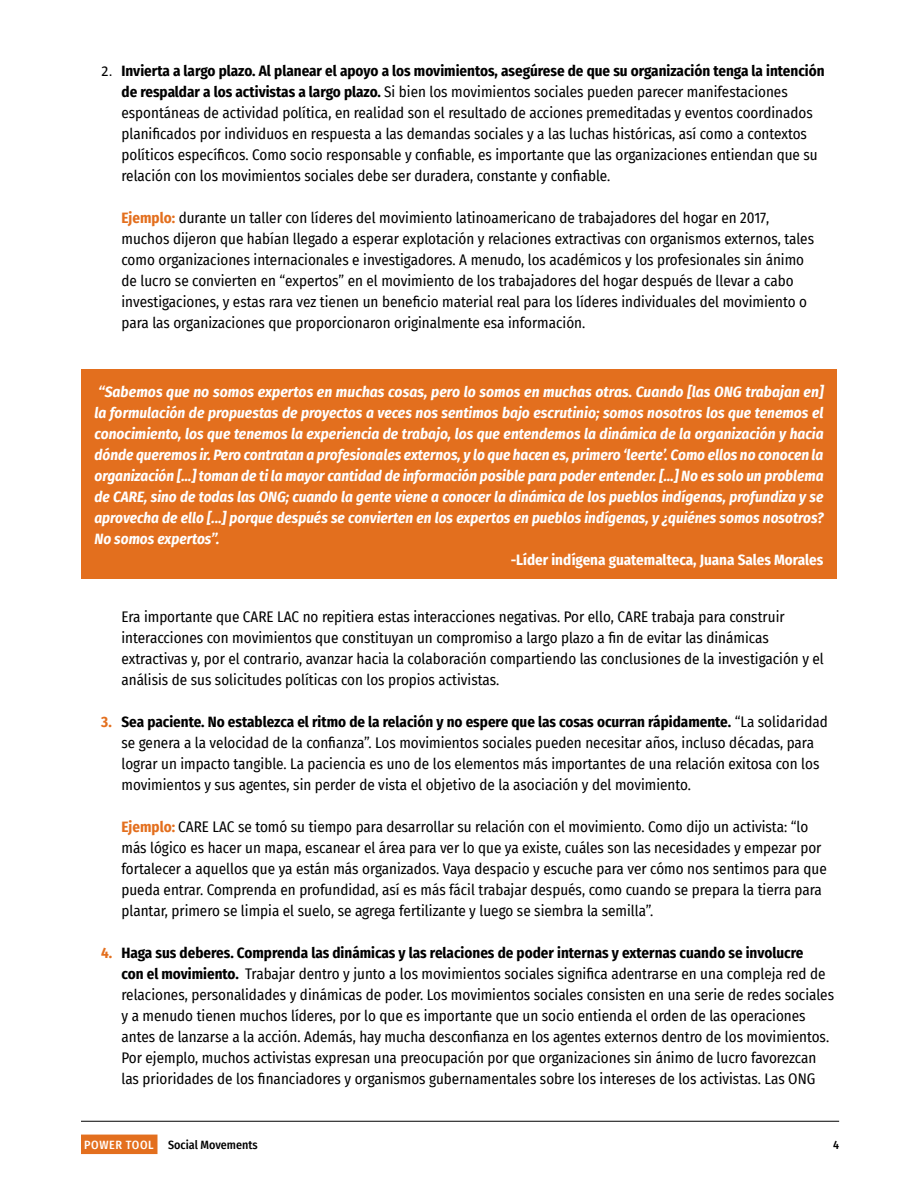
<style>
.page{position:relative;width:918px;height:1188px;background:#fff}
.page>*{position:absolute;margin:0;border:0;box-sizing:border-box;transform-origin:0 0}
.t1{font:15px/21px "Fira Sans Condensed";color:#000}
.t2{font:italic 700 15px/21px "Fira Sans Condensed";color:#fff;text-align:justify}
.t3{font:700 15px "Fira Sans Condensed";color:#fff}
.t4{font:500 12px "Fira Sans Condensed";color:#000}
.s1{font-family:"Calibri"}
.s2{font-weight:700}
.s3{font-weight:700;color:#e36f1e}
.s4{color:#fff}
</style>
<div class="page">
<div style="left:81px;top:1135px;width:76px;height:19px;background:#e36f1e"></div>
<hr style="left:81px;top:1121px;width:758px;height:1px;background:#000">
<div style="left:81px;top:369px;width:756px;height:209px;background:#e36f1e"></div>
<p class="t1" style="left:122px;top:59px;width:705px;text-indent:-20px"><span class="s1">2.</span> <span class="s2">Invierta a largo plazo. Al planear el apoyo a los movimientos, asegúrese de que su organización tenga la intención de respaldar a los activistas a largo plazo.</span> Si bien los movimientos sociales pueden parecer manifestaciones espontáneas de actividad política, en realidad son el resultado de acciones premeditadas y eventos coordinados planificados por individuos en respuesta a las demandas sociales y a las luchas históricas, así como a contextos políticos específicos. Como socio responsable y confiable, es importante que las organizaciones entiendan que su relación con los movimientos sociales debe ser duradera, constante y confiable.</p>
<p class="t1" style="left:122px;top:206px;width:694px"><span class="s3">Ejemplo:</span> durante un taller con líderes del movimiento latinoamericano de trabajadores del hogar en 2017, muchos dijeron que habían llegado a esperar explotación y relaciones extractivas con organismos externos, tales como organizaciones internacionales e investigadores. A menudo, los académicos y los profesionales sin ánimo de lucro se convierten en “expertos” en el movimiento de los trabajadores del hogar después de llevar a cabo investigaciones, y estas rara vez tienen un beneficio material real para los líderes individuales del movimiento o para las organizaciones que proporcionaron originalmente esa información.</p>
<p class="t2" style="left:94px;top:380px;width:731px">“Sabemos que no somos expertos en muchas cosas, pero lo somos en muchas otras. Cuando [las ONG trabajan en] la formulación de propuestas de proyectos a veces nos sentimos bajo escrutinio; somos nosotros los que tenemos el conocimiento, los que tenemos la experiencia de trabajo, los que entendemos la dinámica de la organización y hacia dónde queremos ir. Pero contratan a profesionales externos, y lo que hacen es, primero ‘leerte’. Como ellos no conocen la organización [...] toman de ti la mayor cantidad de información posible para poder entender. [...] No es solo un problema de CARE, sino de todas las ONG; cuando la gente viene a conocer la dinámica de los pueblos indígenas, profundiza y se aprovecha de ello [...] porque después se convierten en los expertos en pueblos indígenas, y ¿quiénes somos nosotros?<br>No somos expertos”.</p>
<p class="t3" style="left:511px;top:547px;width:314px">-Líder indígena guatemalteca, Juana Sales Morales</p>
<p class="t1" style="left:122px;top:605px;width:704px">Era importante que CARE LAC no repitiera estas interacciones negativas. Por ello, CARE trabaja para construir interacciones con movimientos que constituyan un compromiso a largo plazo a fin de evitar las dinámicas extractivas y, por el contrario, avanzar hacia la colaboración compartiendo las conclusiones de la investigación y el análisis de sus solicitudes políticas con los propios activistas.</p>
<p class="t1" style="left:122px;top:710px;width:708px;text-indent:-20px"><span class="s3">3.</span> <span class="s2">Sea paciente. No establezca el ritmo de la relación y no espere que las cosas ocurran rápidamente.</span> “La solidaridad se genera a la velocidad de la confianza”. Los movimientos sociales pueden necesitar años, incluso décadas, para lograr un impacto tangible. La paciencia es uno de los elementos más importantes de una relación exitosa con los movimientos y sus agentes, sin perder de vista el objetivo de la asociación y del movimiento.</p>
<p class="t1" style="left:122px;top:815px;width:707px"><span class="s3">Ejemplo:</span> CARE LAC se tomó su tiempo para desarrollar su relación con el movimiento. Como dijo un activista: “lo más lógico es hacer un mapa, escanear el área para ver lo que ya existe, cuáles son las necesidades y empezar por fortalecer a aquellos que ya están más organizados. Vaya despacio y escuche para ver cómo nos sentimos para que pueda entrar. Comprenda en profundidad, así es más fácil trabajar después, como cuando se prepara la tierra para plantar, primero se limpia el suelo, se agrega fertilizante y luego se siembra la semilla”.</p>
<p class="t1" style="left:122px;top:941px;width:714px;text-indent:-20px"><span class="s3">4.</span> <span class="s2">Haga sus deberes. Comprenda las dinámicas y las relaciones de poder internas y externas cuando se involucre<br>con el movimiento.</span> Trabajar dentro y junto a los movimientos sociales significa adentrarse en una compleja red de relaciones, personalidades y dinámicas de poder. Los movimientos sociales consisten en una serie de redes sociales y a menudo tienen muchos líderes, por lo que es importante que un socio entienda el orden de las operaciones antes de lanzarse a la acción. Además, hay mucha desconfianza en los agentes externos dentro de los movimientos.<br>Por ejemplo, muchos activistas expresan una preocupación por que organizaciones sin ánimo de lucro favorezcan las prioridades de los financiadores y organismos gubernamentales sobre los intereses de los activistas. Las ONG</p>
<p class="t4" style="left:84px;top:1135px;width:175px"><span class="s4">POWER TOOL</span> Social Movements</p>
<p class="t4" style="left:833px;top:1135px;width:7px">4</p>
</div>
